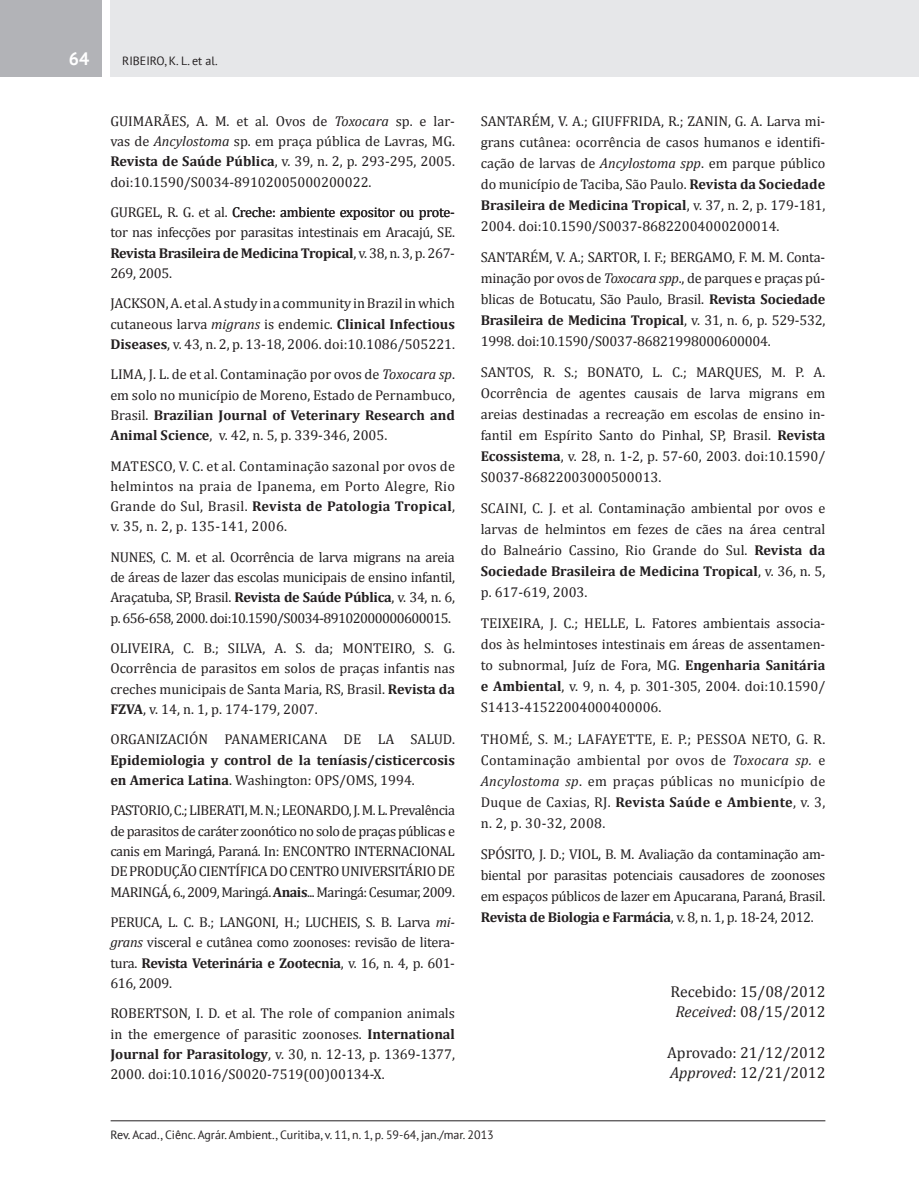
<style>
.page{position:relative;width:919px;height:1191px;background:#fff}
.page>*{position:absolute;margin:0;border:0;box-sizing:border-box;transform-origin:0 0}
.t1{font:700 18px "PT Sans";color:#fff}
.Corpo_de_texto_-_Dir{font:15.75px "Cambria";color:#231f20}
.Referências{font:14.25px/20.2px "Cambria";color:#231f20;text-align:justify}
.Referências-2{font:700 14.25px/20.2px "Cambria";color:#231f20;text-align:justify}
.t2{font:12px "PT Sans";color:#231f20}
.s1{font-style:italic}
.s2{font-weight:700}
.s3{font-weight:400}
</style>
<div class="page">
<div style="left:111px;top:0;width:807px;height:77px;background:#e6e7e9"></div>
<div style="left:0;top:0;width:102px;height:77px;background:#b2b3b7"></div>
<hr style="left:111px;top:1120px;width:714px;height:1px;background:#231f20">
<p class="t1" style="left:69px;top:47px;width:22px">64</p>
<p class="t2" style="left:122px;top:53px;width:97px">RIBEIRO, K. L. et al.</p>
<p class="Referências" style="left:110px;top:111px;width:346px">GUIMARÃES, A. M. et al. Ovos de <span class="s1">Toxocara</span> sp. e lar&shy;vas de <span class="s1">Ancylostoma</span> sp. em praça pública de Lavras, MG.<br><span class="s2">Revista de Saúde Pública</span>, v. 39, n. 2, p. 293-295, 2005. doi:10.1590/S0034-89102005000200022.</p>
<p class="Referências" style="left:110px;top:202px;width:346px">GURGEL, R. G. et al. Creche: ambiente expositor ou prote&shy;tor nas infecções por parasitas intestinais em Aracajú, SE.<br><span class="s2">Revista Brasileira de Medicina Tropical</span>, v. 38, n. 3, p. 267- 269, 2005.</p>
<p class="Referências" style="left:110px;top:293px;width:346px">JACKSON, A. et al. A study in a community in Brazil in which cutaneous larva <span class="s1">migrans</span> is endemic. <span class="s2">Clinical Infectious Diseases</span>, v. 43, n. 2, p. 13-18, 2006. doi:10.1086/505221.</p>
<p class="Referências" style="left:110px;top:364px;width:346px">LIMA, J. L. de et al. Contaminação por ovos de <span class="s1">Toxocara sp</span>. em solo no município de Moreno, Estado de Pernambuco, Brasil. <span class="s2">Brazilian Journal of Veterinary Research and Animal Science</span>, v. 42, n. 5, p. 339-346, 2005.</p>
<p class="Referências" style="left:110px;top:455px;width:346px">MATESCO, V. C. et al. Contaminação sazonal por ovos de helmintos na praia de Ipanema, em Porto Alegre, Rio Grande do Sul, Brasil. <span class="s2">Revista de Patologia Tropical</span>, v. 35, n. 2, p. 135-141, 2006.</p>
<p class="Referências" style="left:110px;top:547px;width:346px">NUNES, C. M. et al. Ocorrência de larva migrans na areia de áreas de lazer das escolas municipais de ensino infantil, Araçatuba, SP, Brasil. <span class="s2">Revista de Saúde Pública</span>, v. 34, n. 6, p. 656-658, 2000. doi:10.1590/S0034-89102000000600015.</p>
<p class="Referências" style="left:110px;top:638px;width:346px">OLIVEIRA, C. B.; SILVA, A. S. da; MONTEIRO, S. G.<br>Ocorrência de parasitos em solos de praças infantis nas creches municipais de Santa Maria, RS, Brasil. <span class="s2">Revista da FZVA</span>, v. 14, n. 1, p. 174-179, 2007.</p>
<p class="Referências-2" style="left:110px;top:729px;width:346px"><span class="s3">ORGANIZACIÓN PANAMERICANA DE LA SALUD.<br></span>Epidemiologia y control de la teníasis/cisticercosis en America Latina<span class="s3">. Washington: OPS/OMS, 1994.</span></p>
<p class="Referências" style="left:110px;top:800px;width:346px">PASTORIO, C.; LIBERATI, M. N.; LEONARDO, J. M. L. Prevalência de parasitos de caráter zoonótico no solo de praças públicas e canis em Maringá, Paraná. In: ENCONTRO INTERNACIONAL DE PRODUÇÃO CIENTÍFICA DO CENTRO UNIVERSITÁRIO DE MARINGÁ, 6., 2009, Maringá. <span class="s2">Anais</span>... Maringá: Cesumar, 2009.</p>
<p class="Referências" style="left:110px;top:912px;width:346px">PERUCA, L. C. B.; LANGONI, H.; LUCHEIS, S. B. Larva <span class="s1">mi&shy;grans</span> visceral e cutânea como zoonoses: revisão de litera&shy;tura. <span class="s2">Revista Veterinária e Zootecnia</span>, v. 16, n. 4, p. 601- 616, 2009.</p>
<p class="Referências" style="left:110px;top:1003px;width:346px">ROBERTSON, I. D. et al. The role of companion animals in the emergence of parasitic zoonoses. <span class="s2">International Journal for Parasitology</span>, v. 30, n. 12-13, p. 1369-1377, 2000. doi:10.1016/S0020-7519(00)00134-X.</p>
<p class="Referências" style="left:480px;top:110px;width:346px;line-height:21px">SANTARÉM, V. A.; GIUFFRIDA, R.; ZANIN, G. A. Larva mi&shy;grans cutânea: ocorrência de casos humanos e identifi&shy;cação de larvas de <span class="s1">Ancylostoma spp</span>. em parque público do município de Taciba, São Paulo. <span class="s2">Revista da Sociedade Brasileira de Medicina Tropical</span>, v. 37, n. 2, p. 179-181, 2004. doi:10.1590/S0037-86822004000200014.</p>
<p class="Referências" style="left:480px;top:246px;width:346px;line-height:21px">SANTARÉM, V. A.; SARTOR, I. F.; BERGAMO, F. M. M. Conta&shy;minação por ovos de <span class="s1">Toxocara spp</span>., de parques e praças pú&shy;blicas de Botucatu, São Paulo, Brasil. <span class="s2">Revista Sociedade Brasileira de Medicina Tropical</span>, v. 31, n. 6, p. 529-532, 1998. doi:10.1590/S0037-86821998000600004.</p>
<p class="Referências" style="left:480px;top:362px;width:346px;line-height:21px">SANTOS, R. S.; BONATO, L. C.; MARQUES, M. P. A.<br>Ocorrência de agentes causais de larva migrans em areias destinadas a recreação em escolas de ensino in&shy;fantil em Espírito Santo do Pinhal, SP, Brasil. <span class="s2">Revista Ecossistema</span>, v. 28, n. 1-2, p. 57-60, 2003. doi:10.1590/ S0037-86822003000500013.</p>
<p class="Referências" style="left:480px;top:498px;width:346px;line-height:21px">SCAINI, C. J. et al. Contaminação ambiental por ovos e larvas de helmintos em fezes de cães na área central do Balneário Cassino, Rio Grande do Sul. <span class="s2">Revista da Sociedade Brasileira de Medicina Tropical</span>, v. 36, n. 5, p. 617-619, 2003.</p>
<p class="Referências" style="left:480px;top:613px;width:346px;line-height:21px">TEIXEIRA, J. C.; HELLE, L. Fatores ambientais associa&shy;dos às helmintoses intestinais em áreas de assentamen&shy;to subnormal, Juíz de Fora, MG. <span class="s2">Engenharia Sanitária e Ambiental</span>, v. 9, n. 4, p. 301-305, 2004. doi:10.1590/ S1413-41522004000400006.</p>
<p class="Referências" style="left:480px;top:728px;width:346px;line-height:21px">THOMÉ, S. M.; LAFAYETTE, E. P.; PESSOA NETO, G. R.<br>Contaminação ambiental por ovos de <span class="s1">Toxocara sp.</span> e <span class="s1">Ancylostoma sp</span>. em praças públicas no município de Duque de Caxias, RJ. <span class="s2">Revista Saúde e Ambiente</span>, v. 3, n. 2, p. 30-32, 2008.</p>
<p class="Referências" style="left:480px;top:843px;width:346px;line-height:21px">SPÓSITO, J. D.; VIOL, B. M. Avaliação da contaminação am&shy;biental por parasitas potenciais causadores de zoonoses em espaços públicos de lazer em Apucarana, Paraná, Brasil.<br><span class="s2">Revista de Biologia e Farmácia</span>, v. 8, n. 1, p. 18-24, 2012.</p>
<p class="Corpo_de_texto_-_Dir" style="left:670px;top:982px;width:156px">Recebido: 15/08/2012</p>
<p class="Corpo_de_texto_-_Dir" style="left:675px;top:1002px;width:151px"><span class="s1">Received</span>: 08/15/2012</p>
<p class="Corpo_de_texto_-_Dir" style="left:667px;top:1043px;width:160px">Aprovado: 21/12/2012</p>
<p class="Corpo_de_texto_-_Dir" style="left:670px;top:1063px;width:157px"><span class="s1">Approved</span>: 12/21/2012</p>
<p class="t2" style="left:111px;top:1126px;width:384px">Rev. Acad., Ciênc. Agrár. Ambient., Curitiba, v. 11, n. 1, p. 59-64, jan./mar. 2013</p>
</div>
